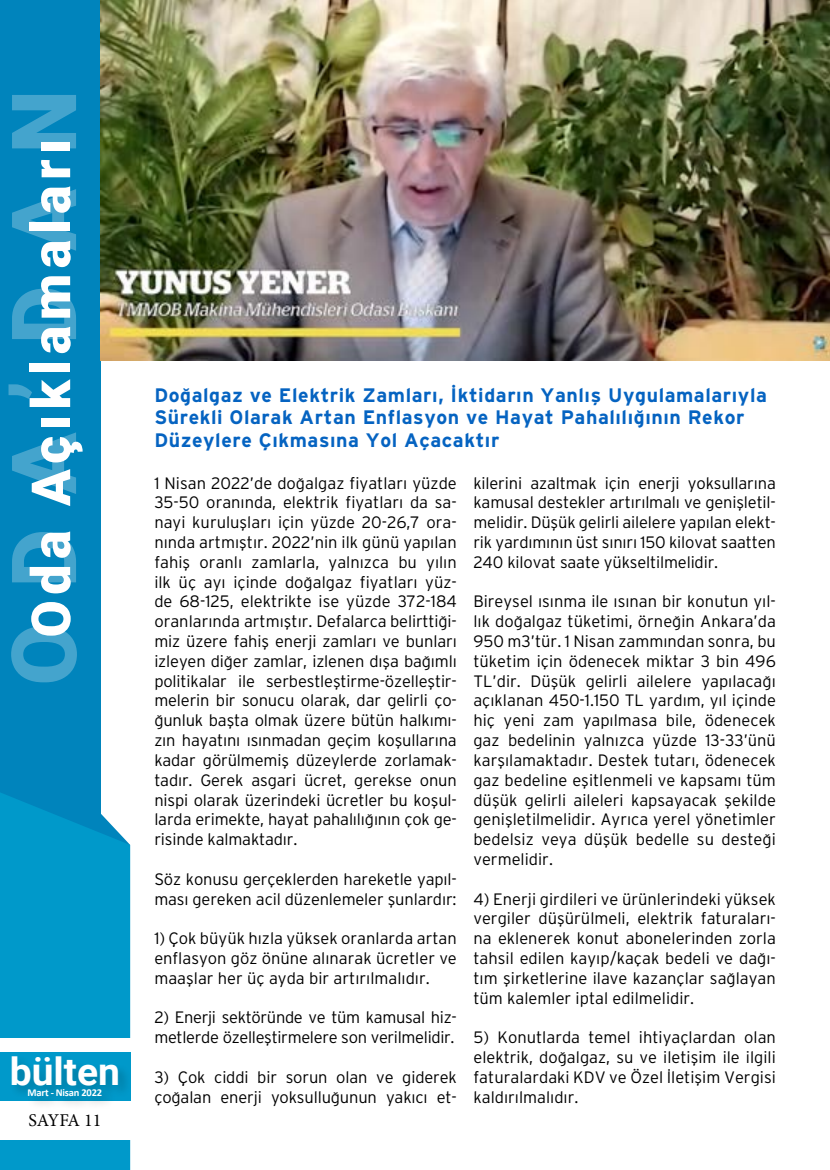
<style>
.page{position:relative;width:830px;height:1170px;background:#fff}
.page>*{position:absolute;margin:0;border:0;box-sizing:border-box;transform-origin:0 0}
.t1{font:900 90px "Roboto";letter-spacing:.395em;color:#fff}
.t2{font:900 54px "Roboto";letter-spacing:.1em;color:#fff}
.t3{font:700 38.25px "Roboto";color:#fff}
.t4{font:700 19.5px/22.5px "Interstate TR";letter-spacing:.03em;color:#0563c1}
.t5{font:18px "Minion Pro";color:#000}
.t6{font:16.5px/19.8px "Interstate Light TR Interstate";letter-spacing:-.01em;color:#000;text-align:justify}
.t7{font:700 10.5px "Calibri";letter-spacing:-.02em;color:#fff}
</style>
<div class="page">
<div style="left:0;top:0;width:100px;height:855px;background:#0084bc"></div>
<svg style="left:0;top:792px;width:130px;height:377px;background:#089aca"></svg>
<div style="left:0;top:1038px;width:151px;height:101px;background:#fff"></div>
<div style="left:0;top:1052px;width:130px;height:49px;background:#0099ca"></div>
<div style="left:9px;top:1054px;width:123px;height:43px;background:#000;opacity:.2"></div>
<div style="left:25px;top:1087px;width:90px;height:24px;background:#000;opacity:.2"></div>
<img style="left:100px;top:0;width:729px;height:360px">
<h1 class="t1" style="left:-19px;top:685px;width:596px;rotate:-90deg">ODA’DAN</h1>
<h2 class="t2" style="left:13px;top:637px;width:500px;rotate:-90deg">Oda Açıklamaları</h2>
<h3 class="t3" style="left:10px;top:1044px;width:112px">bülten</h3>
<p class="t7" style="left:28px;top:1084px;width:76px">Mart - Nisan 2022</p>
<p class="t5" style="left:28px;top:1107px;width:74px">SAYFA 11</p>
<p class="t4" style="left:154px;top:383px;width:614px">Doğalgaz ve Elektrik Zamları, İktidarın Yanlış Uygulamalarıyla<br>Sürekli Olarak Artan Enflasyon ve Hayat Pahalılığının Rekor<br>Düzeylere Çıkmasına Yol Açacaktır</p>
<p class="t6" style="left:473px;top:472px;width:304px">kilerini azaltmak için enerji yoksullarına kamusal destekler artırılmalı ve genişletil&shy;melidir. Düşük gelirli ailelere yapılan elekt&shy;rik yardımının üst sınırı 150 kilovat saatten 240 kilovat saate yükseltilmelidir.</p>
<p class="t6" style="left:473px;top:591px;width:304px">Bireysel ısınma ile ısınan bir konutun yıl&shy;lık doğalgaz tüketimi, örneğin Ankara’da 950 m3’tür. 1 Nisan zammından sonra, bu tüketim için ödenecek miktar 3 bin 496<br>TL’dir. Düşük gelirli ailelere yapılacağı açıklanan 450-1.150 TL yardım, yıl içinde hiç yeni zam yapılmasa bile, ödenecek gaz bedelinin yalnızca yüzde 13-33’ünü karşılamaktadır. Destek tutarı, ödenecek gaz bedeline eşitlenmeli ve kapsamı tüm düşük gelirli aileleri kapsayacak şekilde genişletilmelidir. Ayrıca yerel yönetimler bedelsiz veya düşük bedelle su desteği vermelidir.</p>
<p class="t6" style="left:473px;top:888px;width:304px">4) Enerji girdileri ve ürünlerindeki yüksek vergiler düşürülmeli, elektrik faturaları&shy;na eklenerek konut abonelerinden zorla tahsil edilen kayıp/kaçak bedeli ve dağı&shy;tım şirketlerine ilave kazançlar sağlayan tüm kalemler iptal edilmelidir.</p>
<p class="t6" style="left:473px;top:1027px;width:304px">5) Konutlarda temel ihtiyaçlardan olan elektrik, doğalgaz, su ve iletişim ile ilgili faturalardaki KDV ve Özel İletişim Vergisi kaldırılmalıdır.</p>
<p class="t6" style="left:154px;top:472px;width:304px">1 Nisan 2022’de doğalgaz fiyatları yüzde 35-50 oranında, elektrik fiyatları da sa&shy;nayi kuruluşları için yüzde 20-26,7 ora&shy;nında artmıştır. 2022’nin ilk günü yapılan fahiş oranlı zamlarla, yalnızca bu yılın ilk üç ayı içinde doğalgaz fiyatları yüz&shy;de 68-125, elektrikte ise yüzde 372-184 oranlarında artmıştır. Defalarca belirttiği&shy;miz üzere fahiş enerji zamları ve bunları izleyen diğer zamlar, izlenen dışa bağımlı politikalar ile serbestleştirme-özelleştir&shy;melerin bir sonucu olarak, dar gelirli ço&shy;ğunluk başta olmak üzere bütün halkımı&shy;zın hayatını ısınmadan geçim koşullarına kadar görülmemiş düzeylerde zorlamak&shy;tadır. Gerek asgari ücret, gerekse onun nispi olarak üzerindeki ücretler bu koşul&shy;larda erimekte, hayat pahalılığının çok ge&shy;risinde kalmaktadır.</p>
<p class="t6" style="left:154px;top:868px;width:304px">Söz konusu gerçeklerden hareketle yapıl&shy;ması gereken acil düzenlemeler şunlardır:</p>
<p class="t6" style="left:154px;top:928px;width:304px">1) Çok büyük hızla yüksek oranlarda artan enflasyon göz önüne alınarak ücretler ve maaşlar her üç ayda bir artırılmalıdır.</p>
<p class="t6" style="left:154px;top:1007px;width:304px">2) Enerji sektöründe ve tüm kamusal hiz&shy;metlerde özelleştirmelere son verilmelidir.</p>
<p class="t6" style="left:154px;top:1066px;width:304px">3) Çok ciddi bir sorun olan ve giderek çoğalan enerji yoksulluğunun yakıcı et-</p>
</div>
